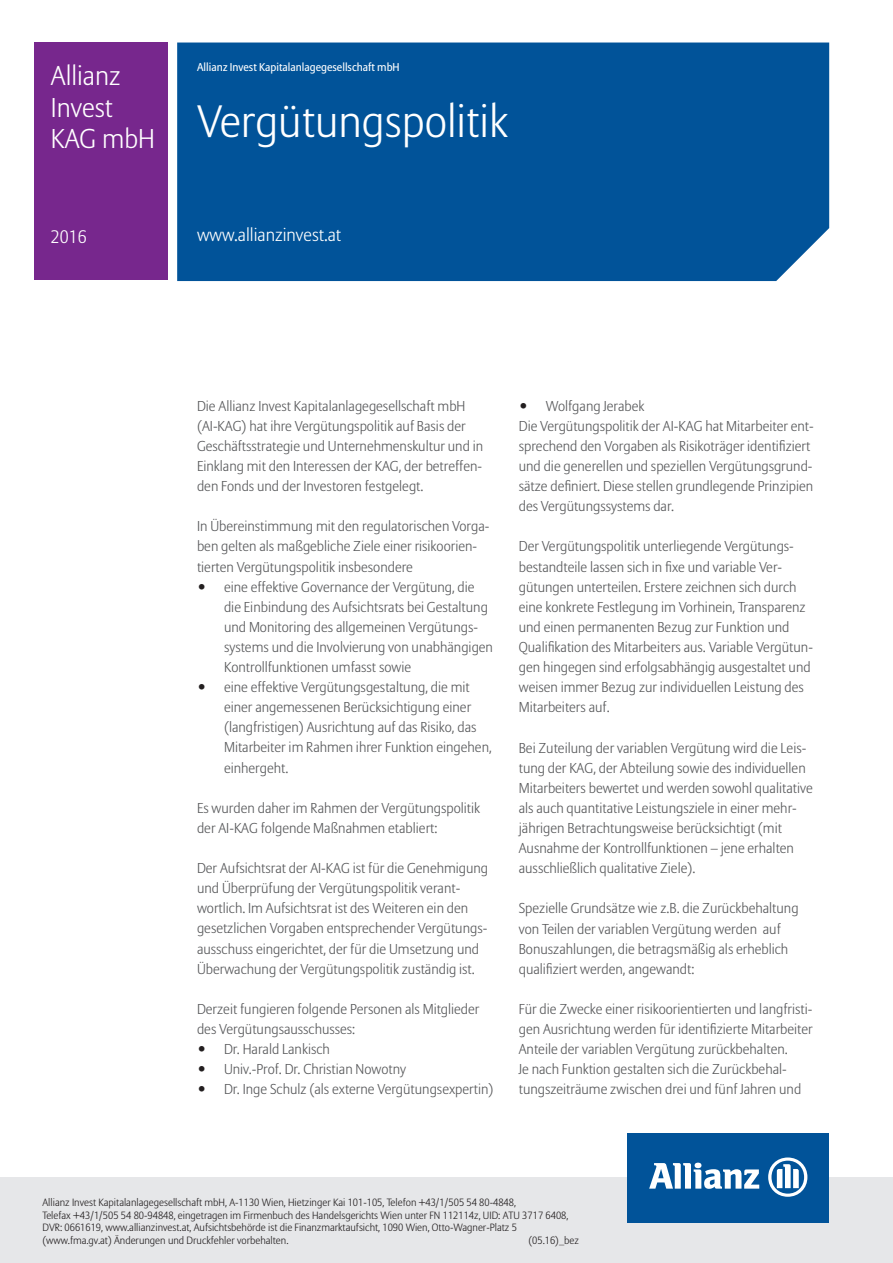
<style>
.page{position:relative;width:893px;height:1263px;background:#fff}
.page>*{position:absolute;margin:0;border:0;box-sizing:border-box;transform-origin:0 0}
.t1{font:300 45px "Allianz Sans CE";color:#fff}
.t2{font:300 27px/31.5px "Allianz Sans CE";color:#fff}
.t3{font:300 18px "Allianz Sans CE";color:#fff}
.t4{font:300 14.25px/20.1px "Allianz Sans CE";color:#57585a}
.t5{font:11.25px "Allianz Sans CE";color:#fff}
.t6{font:300 10.5px/12.6px "Allianz Sans CE";color:#231f20}
.s1{font-size:18px;color:#231f20}
</style>
<div class="page">
<div style="left:177px;top:43px;width:652px;height:238px;background:#015399"></div>
<div style="left:0;top:1178px;width:893px;height:85px;background:#e6e7e9"></div>
<div style="left:627px;top:1133px;width:202px;height:90px;background:#015399"></div>
<svg style="left:649px;top:1163px;width:110px;height:26px"></svg>
<svg style="left:768px;top:1157px;width:39px;height:40px"></svg>
<div style="left:34px;top:43px;width:134px;height:237px;background:#77278d"></div>
<h2 class="t2" style="left:51px;top:60px;width:106px">Allianz<br>Invest<br>KAG mbH</h2>
<p class="t3" style="left:51px;top:226px;width:37px">2016</p>
<p class="t5" style="left:197px;top:60px;width:204px">Allianz Invest Kapitalanlagegesellschaft mbH</p>
<h1 class="t1" style="left:197px;top:94px;width:312px">Vergütungspolitik</h1>
<p class="t3" style="left:197px;top:224px;width:146px">www.allianzinvest.at</p>
<p class="t4" style="left:197px;top:395px;width:288px">Die Allianz Invest Kapitalanlagegesellschaft mbH (AI-KAG) hat ihre Vergütungspolitik auf Basis der Geschäftsstrategie und Unternehmenskultur und in Einklang mit den Interessen der KAG, der betreffen&shy;den Fonds und der Investoren festgelegt.</p>
<p class="t4" style="left:197px;top:516px;width:294px">In Übereinstimmung mit den regulatorischen Vorga&shy;ben gelten als maßgebliche Ziele einer risikoorien&shy;tierten Vergütungspolitik insbesondere</p>
<p class="t4" style="left:224px;top:576px;width:270px;text-indent:-27px"><span class="s1">•</span> eine effektive Governance der Vergütung, die die Einbindung des Aufsichtsrats bei Gestaltung und Monitoring des allgemeinen Vergütungs&shy;systems und die Involvierung von unabhängigen Kontrollfunktionen umfasst sowie</p>
<p class="t4" style="left:224px;top:677px;width:269px;text-indent:-27px"><span class="s1">•</span> eine effektive Vergütungsgestaltung, die mit einer angemessenen Berücksichtigung einer (langfristigen) Ausrichtung auf das Risiko, das Mitarbeiter im Rahmen ihrer Funktion eingehen, einhergeht.</p>
<p class="t4" style="left:197px;top:797px;width:285px">Es wurden daher im Rahmen der Vergütungspolitik der AI-KAG folgende Maßnahmen etabliert:</p>
<p class="t4" style="left:197px;top:858px;width:293px">Der Aufsichtsrat der AI-KAG ist für die Genehmigung und Überprüfung der Vergütungspolitik verant&shy;wortlich. Im Aufsichtsrat ist des Weiteren ein den gesetzlichen Vorgaben entsprechender Vergütungs&shy;ausschuss eingerichtet, der für die Umsetzung und Überwachung der Vergütungspolitik zuständig ist.</p>
<p class="t4" style="left:197px;top:999px;width:284px">Derzeit fungieren folgende Personen als Mitglieder des Vergütungsausschusses:</p>
<p class="t4" style="left:197px;top:1039px;width:134px"><span class="s1">•</span> Dr. Harald Lankisch</p>
<p class="t4" style="left:197px;top:1059px;width:211px"><span class="s1">•</span> Univ.-Prof. Dr. Christian Nowotny</p>
<p class="t4" style="left:197px;top:1079px;width:298px"><span class="s1">•</span> Dr. Inge Schulz (als externe Vergütungsexpertin)</p>
<p class="t4" style="left:519px;top:395px;width:297px"><span class="s1">•</span> Wolfgang Jerabek<br>Die Vergütungspolitik der AI-KAG hat Mitarbeiter ent&shy;sprechend den Vorgaben als Risikoträger identifiziert und die generellen und speziellen Vergütungsgrund&shy;sätze definiert. Diese stellen grundlegende Prinzipien des Vergütungssystems dar.</p>
<p class="t4" style="left:519px;top:536px;width:296px">Der Vergütungspolitik unterliegende Vergütungs&shy;bestandteile lassen sich in fixe und variable Ver&shy;gütungen unterteilen. Erstere zeichnen sich durch eine konkrete Festlegung im Vorhinein, Transparenz und einen permanenten Bezug zur Funktion und Qualifikation des Mitarbeiters aus. Variable Vergütun&shy;gen hingegen sind erfolgsabhängig ausgestaltet und weisen immer Bezug zur individuellen Leistung des Mitarbeiters auf.</p>
<p class="t4" style="left:519px;top:737px;width:295px">Bei Zuteilung der variablen Vergütung wird die Leis&shy;tung der KAG, der Abteilung sowie des individuellen Mitarbeiters bewertet und werden sowohl qualitative als auch quantitative Leistungsziele in einer mehr&shy;jährigen Betrachtungsweise berücksichtigt (mit Ausnahme der Kontrollfunktionen – jene erhalten ausschließlich qualitative Ziele).</p>
<p class="t4" style="left:519px;top:898px;width:281px">Spezielle Grundsätze wie z.B. die Zurückbehaltung von Teilen der variablen Vergütung werden auf Bonuszahlungen, die betragsmäßig als erheblich qualifiziert werden, angewandt:</p>
<p class="t4" style="left:519px;top:999px;width:295px">Für die Zwecke einer risikoorientierten und langfristi&shy;gen Ausrichtung werden für identifizierte Mitarbeiter Anteile der variablen Vergütung zurückbehalten.<br>Je nach Funktion gestalten sich die Zurückbehal&shy;tungszeiträume zwischen drei und fünf Jahren und</p>
<p class="t6" style="left:43px;top:1196px;width:527px">Allianz Invest Kapitalanlagegesellschaft mbH, A-1130 Wien, Hietzinger Kai 101-105, Telefon +43/1/505 54 80-4848,<br>Telefax +43/1/505 54 80-94848, eingetragen im Firmenbuch des Handelsgerichts Wien unter FN 112114z, UID: ATU 3717 6408, DVR: 0661619, www.allianzinvest.at, Aufsichtsbehörde ist die Finanzmarktaufsicht, 1090 Wien, Otto-Wagner-Platz 5 (www.fma.gv.at) Änderungen und Druckfehler vorbehalten.</p>
<p class="t6" style="left:529px;top:1233px;width:52px">(05.16)_bez</p>
</div>
